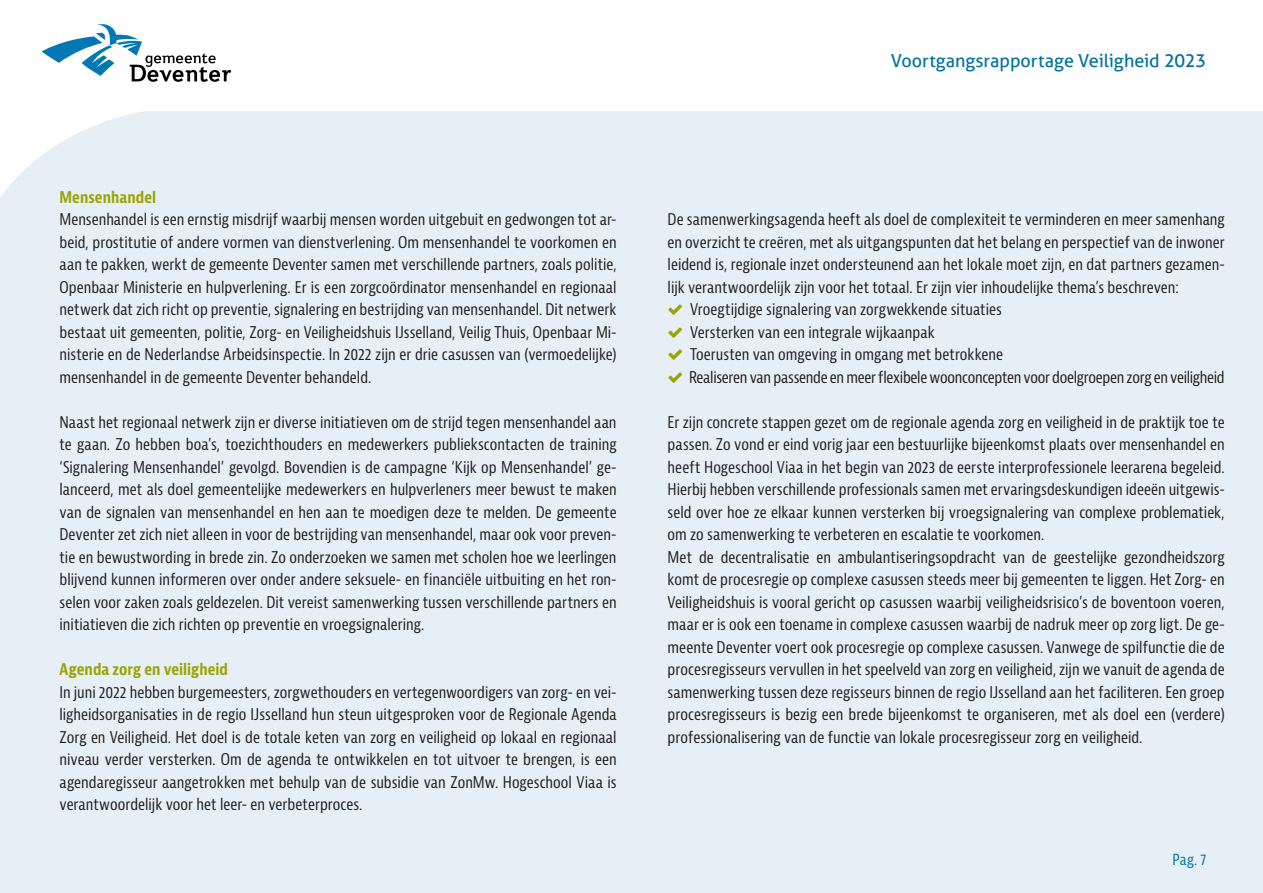
<style>
.page{position:relative;width:1263px;height:893px;background:#e7eff6}
.page>*{position:absolute;margin:0;border:0;box-sizing:border-box;transform-origin:0 0}
.t1{font:18px "Aller";letter-spacing:-.005em;color:#00729b}
.t2{font:condensed 15.75px/22.5px "Bernina Sans";color:#1d1d1b;text-align:justify}
.t3{font:condensed 15.75px "Bernina Sans";letter-spacing:-.02em;color:#1d1d1b}
.t4{font:700 condensed 15.75px "Bernina Sans";letter-spacing:.005em;color:#9aa400}
.t5{font:condensed 15px "Bernina Sans";color:#00729b}
</style>
<div class="page">
<svg style="left:0;top:0;width:1263px;height:197px;fill:#fff"></svg>
<svg style="left:42px;top:24px;width:189px;height:58px;background:#c8d8e0"></svg>
<p class="t4" style="left:60px;top:187px;width:98px">Mensenhandel</p>
<p class="t2" style="left:60px;top:208px;width:559px">Mensenhandel is een ernstig misdrijf waarbij mensen worden uitgebuit en gedwongen tot ar&shy;beid, prostitutie of andere vormen van dienstverlening. Om mensenhandel te voorkomen en aan te pakken, werkt de gemeente Deventer samen met verschillende partners, zoals politie, Openbaar Ministerie en hulpverlening. Er is een zorgcoördinator mensenhandel en regionaal netwerk dat zich richt op preventie, signalering en bestrijding van mensenhandel. Dit netwerk bestaat uit gemeenten, politie, Zorg- en Veiligheidshuis IJsselland, Veilig Thuis, Openbaar Mi&shy;nisterie en de Nederlandse Arbeidsinspectie. In 2022 zijn er drie casussen van (vermoedelijke) mensenhandel in de gemeente Deventer behandeld.</p>
<p class="t2" style="left:60px;top:411px;width:559px">Naast het regionaal netwerk zijn er diverse initiatieven om de strijd tegen mensenhandel aan te gaan. Zo hebben boa’s, toezichthouders en medewerkers publiekscontacten de training ‘Signalering Mensenhandel’ gevolgd. Bovendien is de campagne ‘Kijk op Mensenhandel’ ge&shy;lanceerd, met als doel gemeentelijke medewerkers en hulpverleners meer bewust te maken van de signalen van mensenhandel en hen aan te moedigen deze te melden. De gemeente Deventer zet zich niet alleen in voor de bestrijding van mensenhandel, maar ook voor preven&shy;tie en bewustwording in brede zin. Zo onderzoeken we samen met scholen hoe we leerlingen blijvend kunnen informeren over onder andere seksuele- en financiële uitbuiting en het ron&shy;selen voor zaken zoals geldezelen. Dit vereist samenwerking tussen verschillende partners en initiatieven die zich richten op preventie en vroegsignalering.</p>
<p class="t4" style="left:60px;top:660px;width:170px">Agenda zorg en veiligheid</p>
<p class="t2" style="left:60px;top:681px;width:559px">In juni 2022 hebben burgemeesters, zorgwethouders en vertegenwoordigers van zorg- en vei&shy;ligheidsorganisaties in de regio IJsselland hun steun uitgesproken voor de Regionale Agenda Zorg en Veiligheid. Het doel is de totale keten van zorg en veiligheid op lokaal en regionaal niveau verder versterken. Om de agenda te ontwikkelen en tot uitvoer te brengen, is een agendaregisseur aangetrokken met behulp van de subsidie van ZonMw. Hogeschool Viaa is verantwoordelijk voor het leer- en verbeterproces.</p>
<p class="t1" style="left:891px;top:50px;width:317px">Voortgangsrapportage Veiligheid 2023</p>
<p class="t2" style="left:668px;top:209px;width:559px">De samenwerkingsagenda heeft als doel de complexiteit te verminderen en meer samenhang</p>
<p class="t2" style="left:668px;top:231px;width:558px">en overzicht te creëren, met als uitgangspunten dat het belang en perspectief van de inwoner</p>
<p class="t2" style="left:668px;top:254px;width:559px">leidend is, regionale inzet ondersteunend aan het lokale moet zijn, en dat partners gezamen-</p>
<p class="t2" style="left:668px;top:276px;width:513px">lijk verantwoordelijk zijn voor het totaal. Er zijn vier inhoudelijke thema’s beschreven:</p>
<p class="t2" style="left:690px;top:299px;width:313px">Vroegtijdige signalering van zorgwekkende situaties</p>
<p class="t2" style="left:690px;top:321px;width:246px">Versterken van een integrale wijkaanpak</p>
<p class="t2" style="left:690px;top:344px;width:314px">Toerusten van omgeving in omgang met betrokkene</p>
<p class="t3" style="left:689px;top:367px;width:537px">Realiseren van passende en meer flexibele woonconcepten voor doelgroepen zorg en veiligheid</p>
<p class="t2" style="left:668px;top:411px;width:559px;text-align:left">Er zijn concrete stappen gezet om de regionale agenda zorg en veiligheid in de praktijk toe te passen. Zo vond er eind vorig jaar een bestuurlijke bijeenkomst plaats over mensenhandel en heeft Hogeschool Viaa in het begin van 2023 de eerste interprofessionele leerarena begeleid.<br>Hierbij hebben verschillende professionals samen met ervaringsdeskundigen ideeën uitgewis&shy;seld over hoe ze elkaar kunnen versterken bij vroegsignalering van complexe problematiek, om zo samenwerking te verbeteren en escalatie te voorkomen.<br>Met de decentralisatie en ambulantiseringsopdracht van de geestelijke gezondheidszorg komt de procesregie op complexe casussen steeds meer bij gemeenten te liggen. Het Zorg- en Veiligheidshuis is vooral gericht op casussen waarbij veiligheidsrisico’s de boventoon voeren, maar er is ook een toename in complexe casussen waarbij de nadruk meer op zorg ligt. De ge&shy;meente Deventer voert ook procesregie op complexe casussen. Vanwege de spilfunctie die de procesregisseurs vervullen in het speelveld van zorg en veiligheid, zijn we vanuit de agenda de samenwerking tussen deze regisseurs binnen de regio IJsselland aan het faciliteren. Een groep procesregisseurs is bezig een brede bijeenkomst te organiseren, met als doel een (verdere) professionalisering van de functie van lokale procesregisseur zorg en veiligheid.</p>
<p class="t5" style="left:1172px;top:850px;width:35px">Pag. 7</p>
</div>
